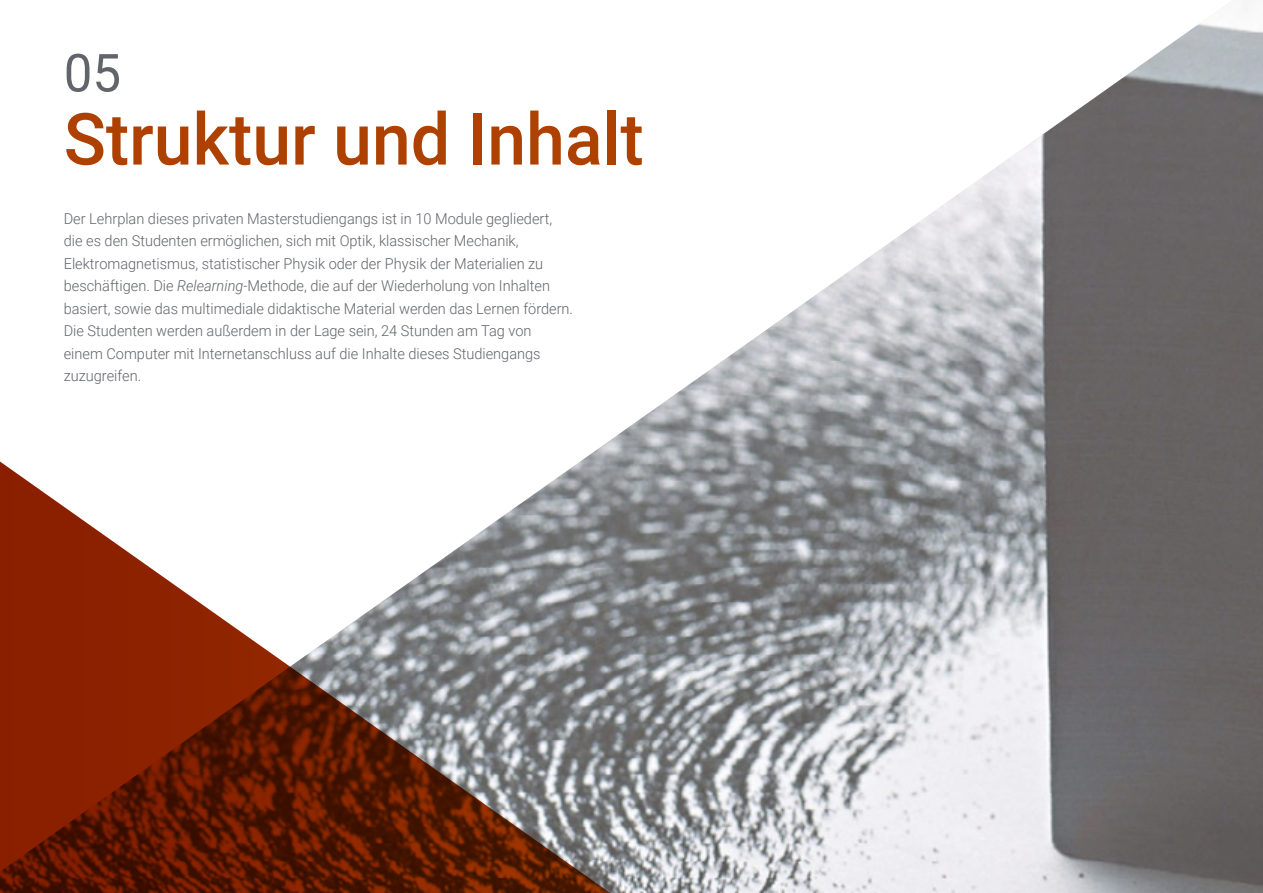
<style>
.page{position:relative;width:1263px;height:893px;background:#fff}
.page>*{position:absolute;margin:0;border:0;box-sizing:border-box;transform-origin:0 0}
.t1{font:500 72px "Roboto";color:#ae4000}
.t2{font:52.5px "Roboto";color:#61646a}
.t3{font:300 15px/22.5px "Roboto";color:#61646a}
.s1{font-style:italic}
</style>
<div class="page">
<img style="left:602px;top:0;width:661px;height:893px">
<svg style="left:0;top:446px;width:640px;height:447px"></svg>
<h2 class="t2" style="left:64px;top:36px;width:59px">05</h2>
<h1 class="t1" style="left:64px;top:89px;width:581px">Struktur und Inhalt</h1>
<p class="t3" style="left:64px;top:207px;width:511px">Der Lehrplan dieses privaten Masterstudiengangs ist in 10 Module gegliedert, die es den Studenten ermöglichen, sich mit Optik, klassischer Mechanik, Elektromagnetismus, statistischer Physik oder der Physik der Materialien zu beschäftigen. Die <span class="s1">Relearning</span>-Methode, die auf der Wiederholung von Inhalten basiert, sowie das multimediale didaktische Material werden das Lernen fördern.<br>Die Studenten werden außerdem in der Lage sein, 24 Stunden am Tag von einem Computer mit Internetanschluss auf die Inhalte dieses Studiengangs zuzugreifen.</p>
</div>
